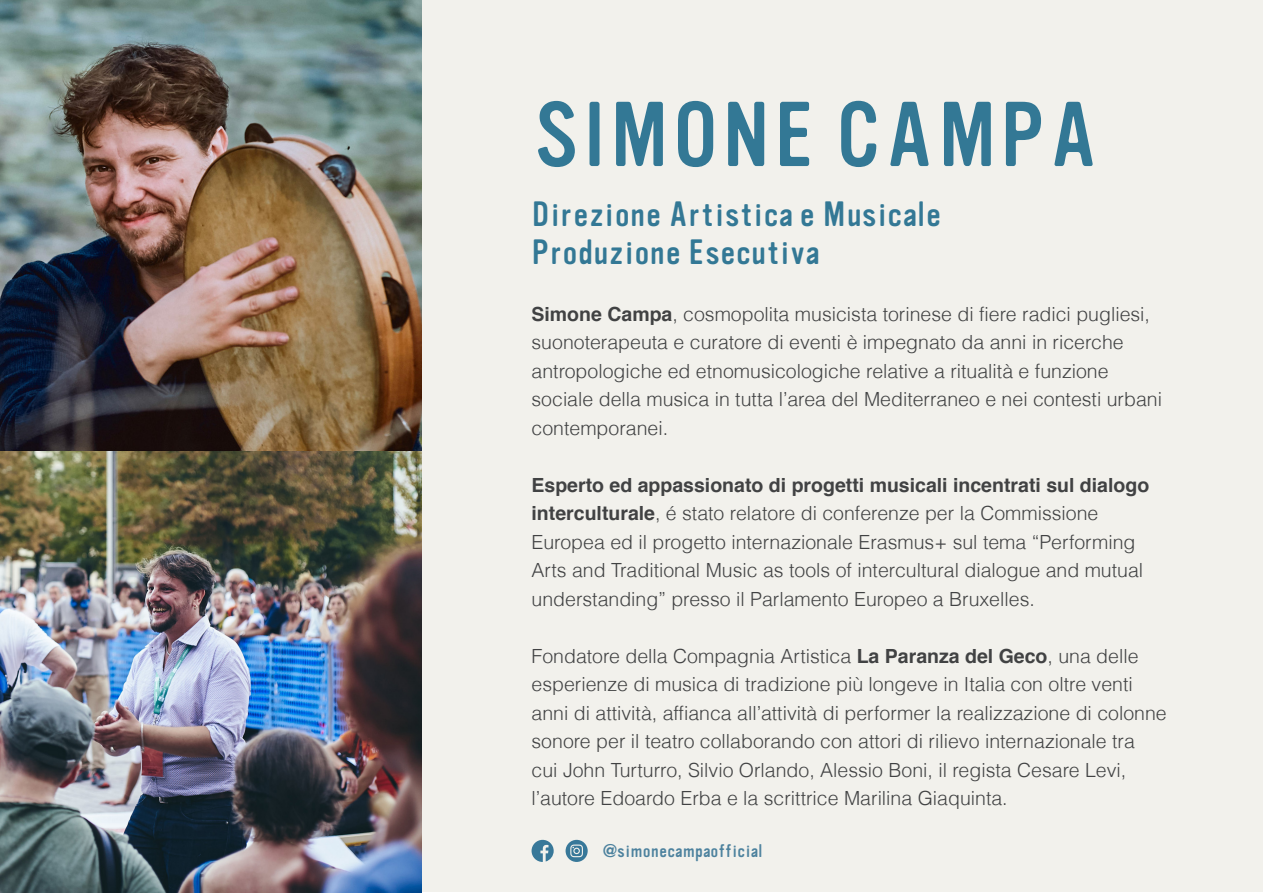
<style>
.page{position:relative;width:1263px;height:893px;background:#fff}
.page>*{position:absolute;margin:0;border:0;box-sizing:border-box;transform-origin:0 0}
.t1{font:90px "Vinyl";color:#337895}
.t2{font:34.5px/37.5px "Vinyl";color:#337895}
.t3{font:300 19.5px/28.5px "Helvetica";color:#414243}
.t4{font:18px "Vinyl";color:#4d829e}
.s1{font-weight:700}
</style>
<div class="page">
<div style="left:2px;top:1px;width:1261px;height:891px;background:#f2f1ec"></div>
<img style="left:0;top:450px;width:421px;height:443px">
<img style="left:0;top:0;width:421px;height:450px">
<svg style="left:566px;top:840px;width:22px;height:22px"></svg>
<svg style="left:531px;top:840px;width:23px;height:22px"></svg>
<h1 class="t1" style="left:531px;top:86px;width:569px">SIMONE CAMPA</h1>
<h2 class="t2" style="left:531px;top:196px;width:411px">Direzione Artistica e Musicale<br>Produzione Esecutiva</h2>
<p class="t3" style="left:531px;top:299px;width:632px"><span class="s1">Simone Campa</span>, cosmopolita musicista torinese di fiere radici pugliesi, suonoterapeuta e curatore di eventi è impegnato da anni in ricerche antropologiche ed etnomusicologiche relative a ritualità e funzione sociale della musica in tutta l’area del Mediterraneo e nei contesti urbani contemporanei.</p>
<p class="t3" style="left:531px;top:470px;width:619px"><span class="s1">Esperto ed appassionato di progetti musicali incentrati sul dialogo interculturale</span>, é stato relatore di conferenze per la Commissione Europea ed il progetto internazionale Erasmus+ sul tema “Performing Arts and Traditional Music as tools of intercultural dialogue and mutual understanding” presso il Parlamento Europeo a Bruxelles.</p>
<p class="t3" style="left:531px;top:641px;width:637px">Fondatore della Compagnia Artistica <span class="s1">La Paranza del Geco</span>, una delle esperienze di musica di tradizione più longeve in Italia con oltre venti anni di attività, affianca all’attività di performer la realizzazione di colonne sonore per il teatro collaborando con attori di rilievo internazionale tra<br>cui John Turturro, Silvio Orlando, Alessio Boni, il regista Cesare Levi, l’autore Edoardo Erba e la scrittrice Marilina Giaquinta.</p>
<p class="t4" style="left:603px;top:841px;width:161px">@simonecampaofficial</p>
</div>
